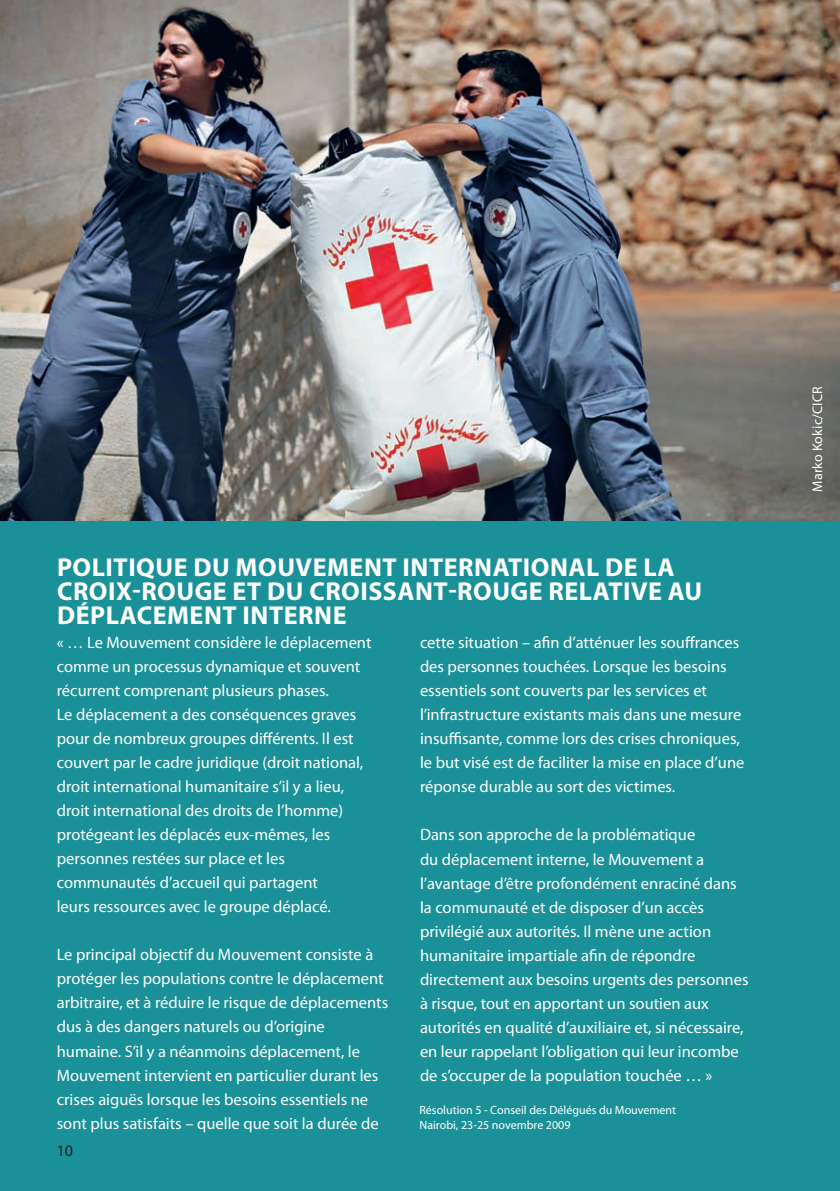
<style>
.page{position:relative;width:840px;height:1191px;background:#fff}
.page>*{position:absolute;margin:0;border:0;box-sizing:border-box;transform-origin:0 0}
.t1{font:700 26px/24px "Myriad Pro";letter-spacing:.02em;color:#fff}
.t2{font:16.4px/24px "Myriad Pro";color:#fff}
.t3{font:16px "Myriad Pro";color:#231f20}
.t4{font:14px "Myriad Pro";letter-spacing:.01em;color:#fff}
.t5{font:12px/14.4px "Myriad Pro";color:#fff}
</style>
<div class="page">
<div style="left:0;top:520px;width:839px;height:671px;background:#1a9198"></div>
<img style="left:0;top:0;width:839px;height:520px">
<h1 class="t1" style="left:57px;top:554px;width:646px">POLITIQUE DU MOUVEMENT INTERNATIONAL DE LA<br>CROIX-ROUGE ET DU CROISSANT-ROUGE RELATIVE AU<br>DÉPL ACEMENT INTERNE</h1>
<p class="t2" style="left:57px;top:630px;width:316px">« … Le Mouvement considère le déplacement comme un processus dynamique et souvent récurrent comprenant plusieurs phases.<br>Le déplacement a des conséquences graves pour de nombreux groupes différents. Il est couvert par le cadre juridique (droit national, droit international humanitaire s’il y a lieu, droit international des droits de l’homme) protégeant les déplacés eux-mêmes, les personnes restées sur place et les communautés d’accueil qui partagent<br>leurs ressources avec le groupe déplacé.</p>
<p class="t2" style="left:57px;top:942px;width:333px">Le principal objectif du Mouvement consiste à protéger les populations contre le déplacement arbitraire, et à réduire le risque de déplacements dus à des dangers naturels ou d’origine humaine. S’il y a néanmoins déplacement, le Mouvement intervient en particulier durant les crises aiguës lorsque les besoins essentiels ne sont plus satisfaits – quelle que soit la durée de</p>
<p class="t3" style="left:57px;top:1141px;width:18px">10</p>
<p class="t2" style="left:420px;top:630px;width:326px">cette situation – afin d’atténuer les souffrances des personnes touchées. Lorsque les besoins essentiels sont couverts par les services et l’infrastructure existants mais dans une mesure insuffisante, comme lors des crises chroniques, le but visé est de faciliter la mise en place d’une réponse durable au sort des victimes.</p>
<p class="t2" style="left:420px;top:822px;width:330px">Dans son approche de la problématique<br>du déplacement interne, le Mouvement a l’avantage d’être profondément enraciné dans la communauté et de disposer d’un accès privilégié aux autorités. Il mène une action humanitaire impartiale afin de répondre directement aux besoins urgents des personnes à risque, tout en apportant un soutien aux autorités en qualité d’auxiliaire et, si nécessaire, en leur rappelant l’obligation qui leur incombe de s’occuper de la population touchée … »</p>
<p class="t5" style="left:419px;top:1102px;width:258px">Résolution 5 - Conseil des Délégués du Mouvement<br>Nairobi, 23-25 novembre 2009</p>
<p class="t4" style="left:808px;top:492px;width:107px;rotate:-90deg">Marko Kokic/CICR</p>
</div>
